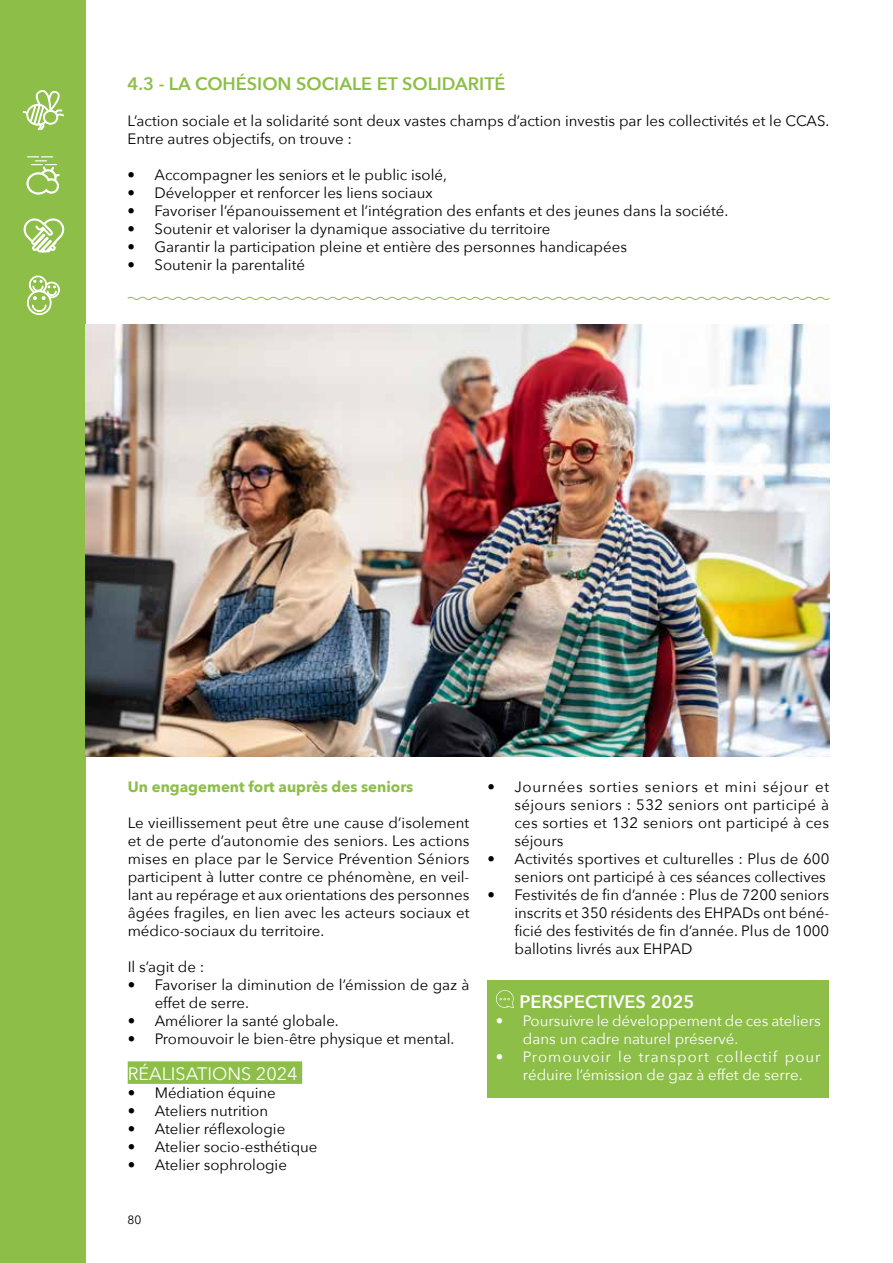
<style>
.page{position:relative;width:893px;height:1263px;background:#fff}
.page>*{position:absolute;margin:0;border:0;box-sizing:border-box;transform-origin:0 0}
.t1{font:600 18px "Avenir Next";color:#8dbe48}
.t2{font:18px "Avenir Next";color:#fff}
.t3{font:600 18px "Avenir Next";color:#fff}
.t4{font:15px/18px "Avenir Next";color:#000;text-align:justify}
.t5{font:15px/18px "Avenir Next";letter-spacing:.05em;color:#fff;text-align:center}
.t6{font:15px/18px "Avenir Next";color:#fff}
.t7{font:700 15px "Avenir Next";color:#8dbe48}
.t8{font:12px "Avenir Next";color:#000}
</style>
<div class="page">
<div style="left:0;top:0;width:85px;height:1263px;background:#8dbe48"></div>
<svg style="left:23px;top:90px;width:41px;height:40px"></svg>
<svg style="left:24px;top:218px;width:40px;height:34px"></svg>
<svg style="left:27px;top:156px;width:33px;height:38px"></svg>
<svg style="left:27px;top:276px;width:33px;height:39px"></svg>
<div style="left:128px;top:1061px;width:174px;height:23px;background:#8dbe48"></div>
<div style="left:487px;top:980px;width:342px;height:118px;background:#8dbe48"></div>
<svg style="left:496px;top:990px;width:18px;height:18px"></svg>
<svg style="left:127px;top:296px;width:703px;height:4px"></svg>
<img style="left:85px;top:324px;width:744px;height:432px">
<p class="t1" style="left:128px;top:68px;width:379px">4.3 - LA COHÉSION SOCIALE ET SOLIDARITÉ</p>
<p class="t4" style="left:128px;top:111px;width:703px">L’action sociale et la solidarité sont deux vastes champs d’action investis par les collectivités et le CCAS.<br>Entre autres objectifs, on trouve :</p>
<p class="t4" style="left:128px;top:165px;width:321px">• Accompagner les seniors et le public isolé,</p>
<p class="t4" style="left:128px;top:183px;width:307px">• Développer et renforcer les liens sociaux</p>
<p class="t4" style="left:128px;top:201px;width:602px">• Favoriser l’épanouissement et l’intégration des enfants et des jeunes dans la société.</p>
<p class="t4" style="left:128px;top:219px;width:424px">• Soutenir et valoriser la dynamique associative du territoire</p>
<p class="t4" style="left:128px;top:237px;width:501px">• Garantir la participation pleine et entière des personnes handicapées</p>
<p class="t4" style="left:128px;top:255px;width:179px">• Soutenir la parentalité</p>
<p class="t7" style="left:128px;top:774px;width:287px">Un engagement fort auprès des seniors</p>
<p class="t4" style="left:128px;top:813px;width:343px">Le vieillissement peut être une cause d’isolement et de perte d’autonomie des seniors. Les actions mises en place par le Service Prévention Séniors participent à lutter contre ce phénomène, en veil&shy;lant au repérage et aux orientations des personnes âgées fragiles, en lien avec les acteurs sociaux et médico-sociaux du territoire.</p>
<p class="t4" style="left:128px;top:957px;width:78px">Il s’agit de :</p>
<p class="t4" style="left:155px;top:975px;width:316px;text-indent:-27px">• Favoriser la diminution de l’émission de gaz à effet de serre.</p>
<p class="t4" style="left:128px;top:1011px;width:213px">• Améliorer la santé globale.</p>
<p class="t4" style="left:128px;top:1029px;width:328px">• Promouvoir le bien-être physique et mental.</p>
<p class="t2" style="left:128px;top:1059px;width:171px">RÉALISATIONS 2024</p>
<p class="t4" style="left:128px;top:1083px;width:150px">• Médiation équine</p>
<p class="t4" style="left:128px;top:1101px;width:142px">• Ateliers nutrition</p>
<p class="t4" style="left:128px;top:1119px;width:159px">• Atelier réflexologie</p>
<p class="t4" style="left:128px;top:1137px;width:191px">• Atelier socio-esthétique</p>
<p class="t4" style="left:128px;top:1155px;width:161px">• Atelier sophrologie</p>
<p class="t8" style="left:128px;top:1210px;width:15px">80</p>
<p class="t4" style="left:514px;top:777px;width:316px;text-indent:-27px">• Journées sorties seniors et mini séjour et séjours seniors : 532 seniors ont participé à ces sorties et 132 seniors ont participé à ces séjours</p>
<p class="t4" style="left:487px;top:849px;width:343px;text-align:right">• Activités sportives et culturelles : Plus de 600 seniors ont participé à ces séances collectives</p>
<p class="t4" style="left:514px;top:885px;width:316px;text-indent:-27px">• Festivités de fin d’année : Plus de 7200 seniors inscrits et 350 résidents des EHPADs ont béné&shy;ficié des festivités de fin d’année. Plus de 1000 ballotins livrés aux EHPAD</p>
<p class="t3" style="left:520px;top:986px;width:176px">PERSPECTIVES 2025</p>
<p class="t6" style="left:523px;top:1011px;width:299px;text-indent:-27px">• Poursuivre le développement de ces ateliers dans un cadre naturel préservé.</p>
<p class="t5" style="left:496px;top:1047px;width:326px">• Promouvoir le transport collectif pour réduire l’émission de gaz à effet de serre.</p>
</div>
